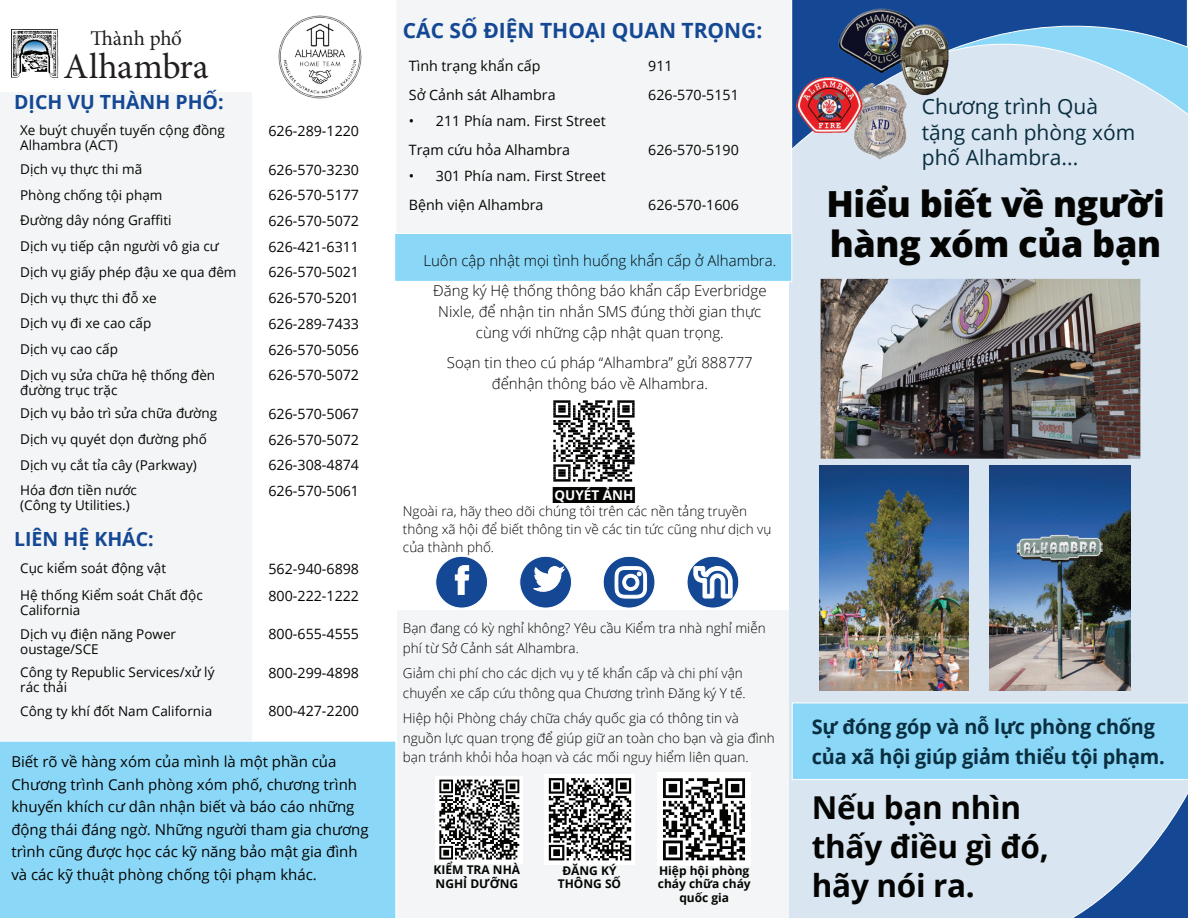
<style>
.page{position:relative;width:1188px;height:918px;background:#fff}
.page>*{position:absolute;margin:0;border:0;box-sizing:border-box;transform-origin:0 0}
.t1{font:800 36px "Open Sans";letter-spacing:-.01em;color:#040503}
.t2{font:36px "Minion Pro";letter-spacing:-.005em;color:#231f20}
.t3{font:700 31.5px/39px "Open Sans";letter-spacing:-.01em;color:#040503}
.t4{font:21px/25.5px "Open Sans";color:#092e40}
.t5{font:700 21px "Open Sans";color:#144894}
.t6{font:21px "Minion Pro";letter-spacing:-.005em;color:#231f20}
.t7{font:700 20.25px "Open Sans";letter-spacing:-.01em;color:#092e40}
.t8{font:700 19.5px "Open Sans";color:#144894}
.t9{font:15px/22.5px "Open Sans";color:#040503}
.t10{font:300 15px/21px "Open Sans";color:#040503;text-align:center}
.t11{font:14.25px "Open Sans";color:#040503}
.t12{font:13.5px/15px "Open Sans";color:#040503}
.t13{font:300 13.5px/19.5px "Open Sans";color:#040503}
.t14{font:700 13.5px "Open Sans";color:#fff}
.t15{font:700 12px/13.5px "Open Sans";color:#040503;text-align:center}
</style>
<div class="page">
<div style="left:0;top:93px;width:252px;height:647px;background:#f3f5f6"></div>
<div style="left:397px;top:611px;width:395px;height:307px;background:#f3f5f6"></div>
<div style="left:790px;top:0;width:398px;height:918px;background:#d9e5f0"></div>
<img style="left:819px;top:465px;width:150px;height:225px">
<img style="left:990px;top:465px;width:140px;height:225px">
<svg style="left:520px;top:556px;width:52px;height:52px"></svg>
<svg style="left:603px;top:556px;width:52px;height:52px"></svg>
<svg style="left:436px;top:556px;width:52px;height:52px"></svg>
<svg style="left:687px;top:556px;width:52px;height:52px"></svg>
<div style="left:552px;top:480px;width:83px;height:24px;background:#040503;border:1px solid #fff"></div>
<img style="left:821px;top:279px;width:319px;height:180px">
<div style="left:395px;top:233px;width:397px;height:48px;background:#8bd7f7;border:1px solid #fff"></div>
<svg style="left:792px;top:703px;width:396px;height:215px"></svg>
<svg style="left:792px;top:0;width:395px;height:160px"></svg>
<img style="left:838px;top:9px;width:113px;height:88px">
<div style="left:0;top:741px;width:396px;height:177px;background:#8bd7f7"></div>
<img style="left:11px;top:29px;width:48px;height:49px">
<img style="left:278px;top:15px;width:84px;height:84px">
<img style="left:792px;top:77px;width:115px;height:82px">
<div style="left:548px;top:395px;width:92px;height:92px;background:#fff"></div>
<svg style="left:553px;top:400px;width:82px;height:82px"></svg>
<div style="left:397px;top:0;width:395px;height:233px;background:#f3f5f6"></div>
<div style="left:545px;top:774px;width:90px;height:90px;background:#fff"></div>
<svg style="left:548px;top:778px;width:84px;height:83px"></svg>
<div style="left:435px;top:776px;width:88px;height:87px;background:#fff"></div>
<svg style="left:439px;top:779px;width:81px;height:81px"></svg>
<div style="left:657px;top:773px;width:94px;height:93px;background:#fff"></div>
<svg style="left:663px;top:778px;width:83px;height:83px"></svg>
<h3 class="t5" style="left:403px;top:16px;width:361px">CÁC SỐ ĐIỆN THOẠI QUAN TRỌNG:</h3>
<p class="t11" style="left:409px;top:56px;width:133px">Tình trạng khẩn cấp</p>
<p class="t11" style="left:648px;top:56px;width:26px">911</p>
<p class="t11" style="left:409px;top:85px;width:148px">Sở Cảnh sát Alhambra</p>
<p class="t11" style="left:409px;top:111px;width:199px">• 211 Phía nam. First Street</p>
<h3 class="t6" style="left:90px;top:24px;width:93px">Thành phố</h3>
<h1 class="t2" style="left:64px;top:42px;width:147px">Alhambra</h1>
<p class="t11" style="left:648px;top:85px;width:92px">626-570-5151</p>
<h3 class="t8" style="left:14px;top:88px;width:211px">DỊCH VỤ THÀNH PHỐ:</h3>
<p class="t12" style="left:20px;top:123px;width:206px">Xe buýt chuyển tuyến cộng đồng<br>Alhambra (ACT)</p>
<p class="t11" style="left:268px;top:121px;width:92px">626-289-1220</p>
<p class="t12" style="left:20px;top:161px;width:124px">Dịch vụ thực thi mã</p>
<p class="t11" style="left:268px;top:160px;width:92px">626-570-3230</p>
<p class="t12" style="left:20px;top:187px;width:144px">Phòng chống tội phạm</p>
<p class="t11" style="left:268px;top:185px;width:92px">626-570-5177</p>
<p class="t12" style="left:20px;top:213px;width:153px">Đường dây nóng Graffiti</p>
<p class="t11" style="left:268px;top:211px;width:92px">626-570-5072</p>
<p class="t12" style="left:20px;top:238px;width:200px">Dịch vụ tiếp cận người vô gia cư</p>
<p class="t11" style="left:268px;top:237px;width:92px">626-421-6311</p>
<p class="t12" style="left:20px;top:264px;width:218px">Dịch vụ giấy phép đậu xe qua đêm</p>
<p class="t11" style="left:268px;top:263px;width:92px">626-570-5021</p>
<p class="t12" style="left:20px;top:290px;width:138px">Dịch vụ thực thi đỗ xe</p>
<p class="t11" style="left:268px;top:288px;width:92px">626-570-5201</p>
<p class="t12" style="left:20px;top:315px;width:133px">Dịch vụ đi xe cao cấp</p>
<p class="t11" style="left:268px;top:314px;width:92px">626-289-7433</p>
<p class="t12" style="left:20px;top:341px;width:99px">Dịch vụ cao cấp</p>
<p class="t11" style="left:268px;top:340px;width:92px">626-570-5056</p>
<p class="t12" style="left:20px;top:367px;width:197px">Dịch vụ sửa chữa hệ thống đèn đường trục trặc</p>
<p class="t11" style="left:268px;top:365px;width:92px">626-570-5072</p>
<p class="t12" style="left:20px;top:405px;width:198px">Dịch vụ bảo trì sửa chữa đường</p>
<p class="t11" style="left:268px;top:404px;width:92px">626-570-5067</p>
<p class="t12" style="left:20px;top:431px;width:188px">Dịch vụ quyét dọn đường phố</p>
<p class="t11" style="left:268px;top:430px;width:92px">626-570-5072</p>
<p class="t12" style="left:20px;top:457px;width:178px">Dịch vụ cắt tỉa cây (Parkway)</p>
<p class="t11" style="left:268px;top:455px;width:92px">626-308-4874</p>
<p class="t12" style="left:20px;top:483px;width:118px">Hóa đơn tiền nước (Công ty Utilities.)</p>
<p class="t11" style="left:268px;top:481px;width:92px">626-570-5061</p>
<h3 class="t8" style="left:14px;top:525px;width:141px">LIÊN HỆ KHÁC:</h3>
<p class="t12" style="left:20px;top:560px;width:147px">Cục kiểm soát động vật</p>
<p class="t11" style="left:268px;top:559px;width:92px">562-940-6898</p>
<p class="t12" style="left:20px;top:587px;width:184px">Hệ thống Kiểm soát Chất độc<br>California</p>
<p class="t11" style="left:268px;top:586px;width:92px">800-222-1222</p>
<p class="t12" style="left:20px;top:626px;width:157px">Dịch vụ điện năng Power oustage/SCE</p>
<p class="t11" style="left:268px;top:624px;width:92px">800-655-4555</p>
<p class="t12" style="left:20px;top:665px;width:196px">Công ty Republic Services/xử lý rác thải</p>
<p class="t11" style="left:268px;top:663px;width:92px">800-299-4898</p>
<p class="t12" style="left:20px;top:703px;width:194px">Công ty khí đốt Nam California</p>
<p class="t11" style="left:268px;top:702px;width:92px">800-427-2200</p>
<h3 class="t4" style="left:922px;top:94px;width:215px">Chương trình Quà tặng canh phòng xóm phố Alhambra...</h3>
<h1 class="t1" style="left:826px;top:177px;width:340px">Hiểu biết về người</h1>
<p class="t11" style="left:409px;top:140px;width:163px">Trạm cứu hỏa Alhambra</p>
<p class="t11" style="left:409px;top:166px;width:199px">• 301 Phía nam. First Street</p>
<p class="t11" style="left:648px;top:140px;width:92px">626-570-5190</p>
<p class="t11" style="left:409px;top:195px;width:136px">Bệnh viện Alhambra</p>
<p class="t11" style="left:648px;top:195px;width:92px">626-570-1606</p>
<h1 class="t1" style="left:830px;top:216px;width:333px">hàng xóm của bạn</h1>
<p class="t10" style="left:423px;top:250px;width:354px">Luôn cập nhật mọi tình huống khẩn cấp ở Alhambra.</p>
<p class="t10" style="left:433px;top:280px;width:335px">Đăng ký Hệ thống thông báo khẩn cấp Everbridge<br>Nixle, để nhận tin nhắn SMS đúng thời gian thực cùng với những cập nhật quan trọng.</p>
<p class="t10" style="left:447px;top:352px;width:307px">Soạn tin theo cú pháp “Alhambra” gửi 888777 đểnhận thông báo về Alhambra.</p>
<p class="t14" style="left:555px;top:486px;width:80px">QUYÉT ẢNH</p>
<p class="t13" style="left:403px;top:502px;width:370px;line-height:18px">Ngoài ra, hãy theo dõi chúng tôi trên các nền tảng truyền thông xã hội để biết thông tin về các tin tức cũng như dịch vụ của thành phố.</p>
<p class="t13" style="left:403px;top:618px;width:364px">Bạn đang có kỳ nghỉ không? Yêu cầu Kiểm tra nhà nghỉ miễn phí từ Sở Cảnh sát Alhambra.</p>
<p class="t13" style="left:403px;top:663px;width:344px">Giảm chi phí cho các dịch vụ y tế khẩn cấp và chi phí vận chuyển xe cấp cứu thông qua Chương trình Đăng ký Y tế.</p>
<p class="t13" style="left:403px;top:708px;width:373px">Hiệp hội Phòng cháy chữa cháy quốc gia có thông tin và nguồn lực quan trọng để giúp giữ an toàn cho bạn và gia đình bạn tránh khỏi hỏa hoạn và các mối nguy hiểm liên quan.</p>
<h3 class="t7" style="left:812px;top:713px;width:345px">Sự đóng góp và nỗ lực phòng chống</h3>
<p class="t9" style="left:11px;top:750px;width:327px">Biết rõ về hàng xóm của mình là một phần của</p>
<h3 class="t7" style="left:812px;top:743px;width:354px">của xã hội giúp giảm thiểu tội phạm.</h3>
<p class="t9" style="left:11px;top:773px;width:359px">Chương trình Canh phòng xóm phố, chương trình khuyến khích cư dân nhận biết và báo cáo những động thái đáng ngờ. Những người tham gia chương trình cũng được học các kỹ năng bảo mật gia đình và các kỹ thuật phòng chống tội phạm khác.</p>
<h2 class="t3" style="left:812px;top:788px;width:239px">Nếu bạn nhìn thấy điều gì đó, hãy nói ra.</h2>
<p class="t15" style="left:434px;top:863px;width:88px;text-align:left">KIỂM TRA NHÀ<br>NGHỈ DƯỠNG</p>
<p class="t15" style="left:558px;top:864px;width:65px">ĐĂNG KÝ<br>THÔNG SỐ</p>
<p class="t15" style="left:658px;top:864px;width:94px">Hiệp hội phòng cháy chữa cháy quốc gia</p>
</div>
